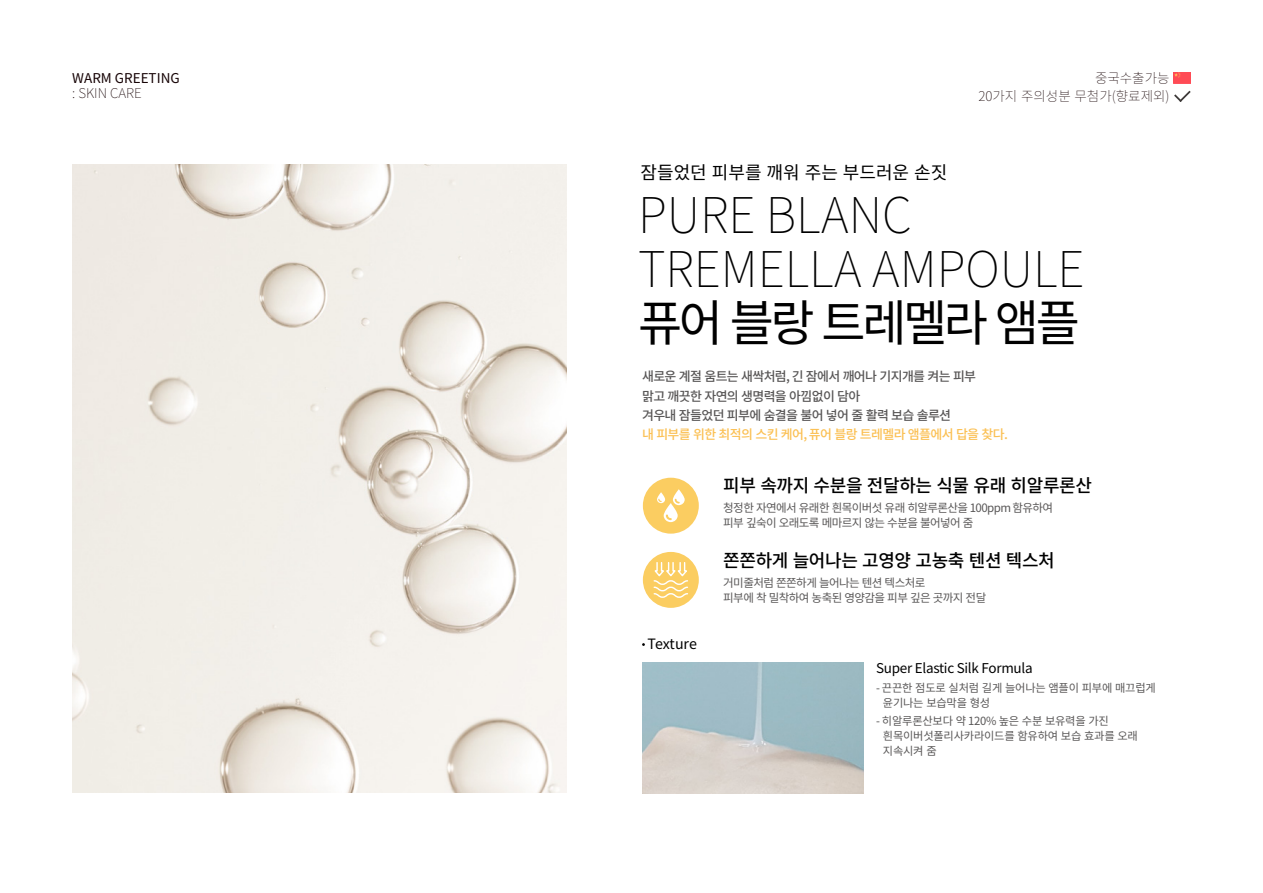
<style>
.page{position:relative;width:1263px;height:893px;background:#fff}
.page>*{position:absolute;margin:0;border:0;box-sizing:border-box;transform-origin:0 0}
.t1{font:100 49.5px/54px "Noto Sans CJ Kjp";color:#000}
.t2{font:49.5px "Noto Sans CJ Kjp";letter-spacing:-.07em;color:#000}
.t3{font:500 18px "Noto Sans CJ Kjp";letter-spacing:-.02em;color:#000}
.t4{font:18px "Noto Sans CJ Kjp";color:#000}
.t5{font:14.25px "Noto Sans CJ Kjp";letter-spacing:-.01em;color:#000}
.t6{font:100 13.5px "Noto Sans CJ Kjp";color:#170406}
.t7{font:13.5px "Noto Sans CJ Kjp";letter-spacing:-.02em;color:#000}
.t8{font:13.5px "Noto Sans CJ Kjp";color:#170406}
.t9{font:500 12.9px/19.4px "Noto Sans CJ Kjp";letter-spacing:-.05em;color:#595757}
.t10{font:500 12.9px "Noto Sans CJ Kjp";letter-spacing:-.05em;color:#fbc053}
.t11{font:11.55px/15.3px "Noto Sans CJ Kjp";letter-spacing:-.05em;color:#595757}
.t12{font:11.25px/15px "Noto Sans CJ Kjp";letter-spacing:-.02em;color:#595757}
</style>
<div class="page">
<img style="left:1173px;top:72px;width:18px;height:12px">
<svg style="left:1174px;top:91px;width:17px;height:11px"></svg>
<img style="left:72px;top:164px;width:494px;height:628px">
<img style="left:642px;top:662px;width:221px;height:132px">
<div style="left:643px;top:552px;width:56px;height:56px;background:#fbcd61;border-radius:50%"></div>
<div style="left:643px;top:478px;width:56px;height:56px;background:#fbcd61;border-radius:50%"></div>
<svg style="left:657px;top:489px;width:28px;height:33px"></svg>
<svg style="left:653px;top:562px;width:35px;height:36px"></svg>
<p class="t8" style="left:72px;top:70px;width:109px">WARM GREETING</p>
<p class="t6" style="left:1095px;top:70px;width:76px">중국수출가능</p>
<p class="t6" style="left:72px;top:86px;width:55px">: SKIN CARE</p>
<p class="t6" style="left:978px;top:88px;width:193px">20가지 주의성분 무첨가(향료제외)</p>
<h2 class="t4" style="left:641px;top:162px;width:308px">잠들었던 피부를 깨워 주는 부드러운 손짓</h2>
<h1 class="t1" style="left:638px;top:189px;width:448px">PURE BLANC<br>TREMELLA AMPOULE</h1>
<h1 class="t2" style="left:638px;top:295px;width:443px">퓨어 블랑 트레멜라 앰플</h1>
<p class="t9" style="left:642px;top:367px;width:336px">새로운 계절 움트는 새싹처럼, 긴 잠에서 깨어나 기지개를 켜는 피부 맑고 깨끗한 자연의 생명력을 아낌없이 담아<br>겨우내 잠들었던 피부에 숨결을 불어 넣어 줄 활력 보습 솔루션</p>
<p class="t10" style="left:642px;top:427px;width:367px">내 피부를 위한 최적의 스킨 케어, 퓨어 블랑 트레멜라 앰플에서 답을 찾다.</p>
<h2 class="t3" style="left:723px;top:475px;width:370px">피부 속까지 수분을 전달하는 식물 유래 히알루론산</h2>
<p class="t11" style="left:723px;top:500px;width:331px">청정한 자연에서 유래한 흰목이버섯 유래 히알루론산을 100ppm 함유하여 피부 깊숙이 오래도록 메마르지 않는 수분을 불어넣어 줌</p>
<p class="t5" style="left:648px;top:636px;width:51px">Texture</p>
<h2 class="t3" style="left:723px;top:550px;width:333px">쫀쫀하게 늘어나는 고영양 고농축 텐션 텍스처</h2>
<p class="t11" style="left:723px;top:575px;width:264px">거미줄처럼 쫀쫀하게 늘어나는 텐션 텍스처로<br>피부에 착 밀착하여 농축된 영양감을 피부 깊은 곳까지 전달</p>
<p class="t7" style="left:876px;top:660px;width:158px">Super Elastic Silk Formula</p>
<p class="t12" style="left:883px;top:681px;width:274px;text-indent:-7px">- 끈끈한 점도로 실처럼 길게 늘어나는 앰플이 피부에 매끄럽게 윤기나는 보습막을 형성</p>
<p class="t12" style="left:883px;top:713px;width:256px;text-indent:-7px">- 히알루론산보다 약 120% 높은 수분 보유력을 가진 흰목이버섯폴리사카라이드를 함유하여 보습 효과를 오래 지속시켜 줌</p>
</div>
